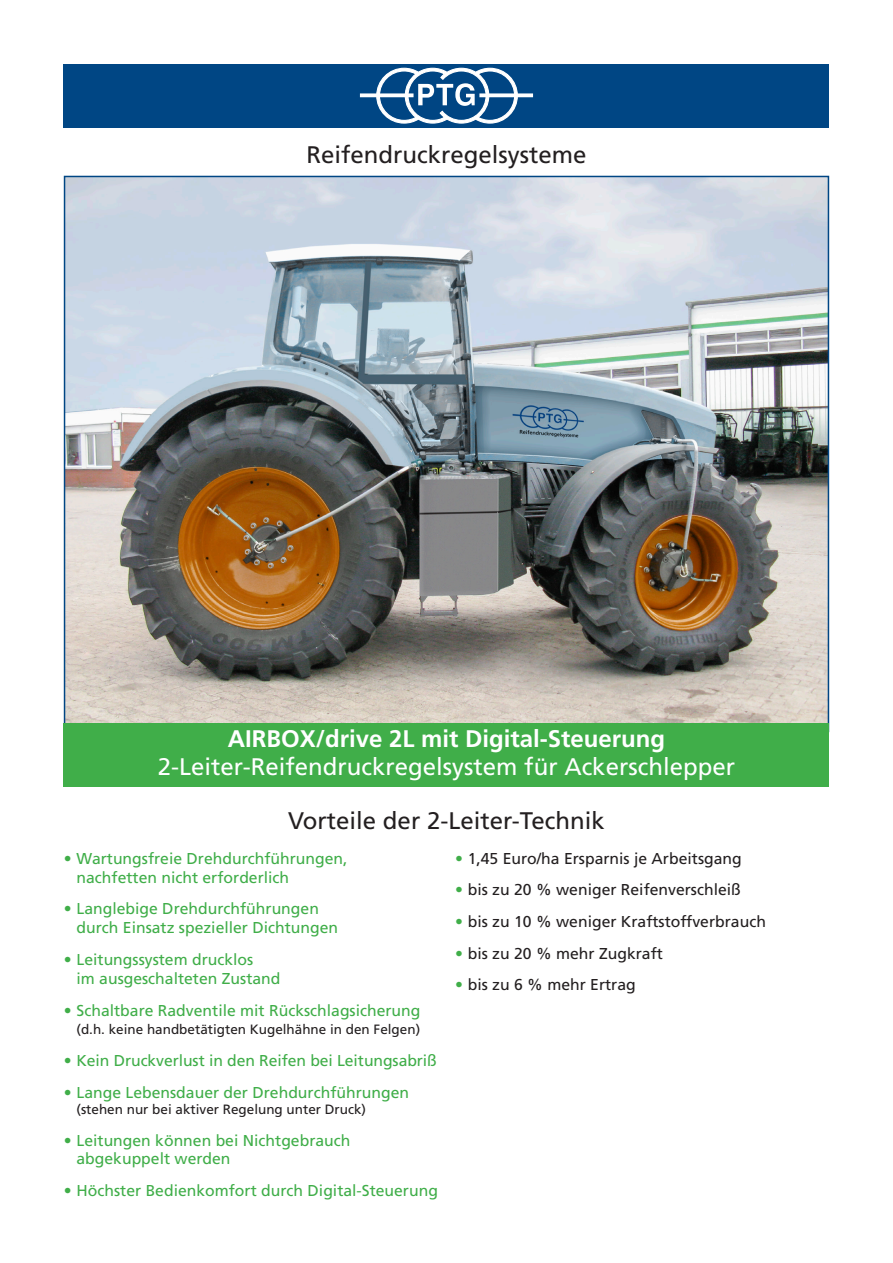
<style>
.page{position:relative;width:893px;height:1263px;background:#fff}
.page>*{position:absolute;margin:0;border:0;box-sizing:border-box;transform-origin:0 0}
.t1{font:24px "Frutiger";color:#231f20}
.t2{font:24px "Frutiger";color:#fff}
.t3{font:700 24px "Frutiger";color:#fff}
.t4{font:15.75px/18.9px "Frutiger";color:#40ae49}
.t5{font:15.75px "Frutiger";color:#231f20}
.t6{font:13.5px "Frutiger";color:#231f20}
.s1{color:#40ae49}
</style>
<div class="page">
<div style="left:64px;top:64px;width:765px;height:64px;background:#004684"></div>
<div style="left:360px;top:93px;width:54px;height:4px;border:1px solid #fff"></div>
<div style="left:479px;top:93px;width:54px;height:4px;border:1px solid #fff"></div>
<svg style="left:376px;top:67px;width:142px;height:57px"></svg>
<img style="left:67px;top:179px;width:759px;height:544px">
<div style="left:64px;top:723px;width:765px;height:64px;background:#40ae49"></div>
<h1 class="t1" style="left:306px;top:141px;width:282px">Reifendruckregelsysteme</h1>
<h1 class="t3" style="left:228px;top:724px;width:439px">AIRBOX/drive 2L mit Digital-Steuerung</h1>
<h1 class="t2" style="left:158px;top:753px;width:579px">2-Leiter-Reifendruckregelsystem für Ackerschlepper</h1>
<h1 class="t1" style="left:288px;top:806px;width:318px">Vorteile der 2-Leiter-Technik</h1>
<p class="t4" style="left:77px;top:849px;width:272px;text-indent:-13px">• Wartungsfreie Drehdurchführungen, nachfetten nicht erforderlich</p>
<p class="t4" style="left:77px;top:899px;width:263px;text-indent:-13px">• Langlebige Drehdurchführungen durch Einsatz spezieller Dichtungen</p>
<p class="t4" style="left:77px;top:950px;width:205px;text-indent:-13px">• Leitungssystem drucklos<br>im ausgeschalteten Zustand</p>
<p class="t4" style="left:64px;top:1000px;width:358px">• Schaltbare Radventile mit Rückschlagsicherung</p>
<p class="t6" style="left:77px;top:1022px;width:345px">(d.h. keine handbetätigten Kugelhähne in den Felgen)</p>
<p class="t4" style="left:64px;top:1051px;width:375px">• Kein Druckverlust in den Reifen bei Leitungsabriß</p>
<p class="t4" style="left:64px;top:1083px;width:347px">• Lange Lebensdauer der Drehdurchführungen</p>
<p class="t6" style="left:77px;top:1101px;width:291px">(stehen nur bei aktiver Regelung unter Druck)</p>
<p class="t4" style="left:77px;top:1130px;width:275px;text-indent:-13px">• Leitungen können bei Nichtgebrauch abgekuppelt werden</p>
<p class="t4" style="left:64px;top:1181px;width:376px">• Höchster Bedienkomfort durch Digital-Steuerung</p>
<p class="t5" style="left:455px;top:849px;width:288px"><span class="s1">•</span> 1,45 Euro/ha Ersparnis je Arbeitsgang</p>
<p class="t5" style="left:455px;top:881px;width:287px"><span class="s1">•</span> bis zu 20 % weniger Reifenverschleiß</p>
<p class="t5" style="left:455px;top:912px;width:312px"><span class="s1">•</span> bis zu 10 % weniger Kraftstoffverbrauch</p>
<p class="t5" style="left:455px;top:944px;width:209px"><span class="s1">•</span> bis zu 20 % mehr Zugkraft</p>
<p class="t5" style="left:455px;top:976px;width:182px"><span class="s1">•</span> bis zu 6 % mehr Ertrag</p>
</div>
